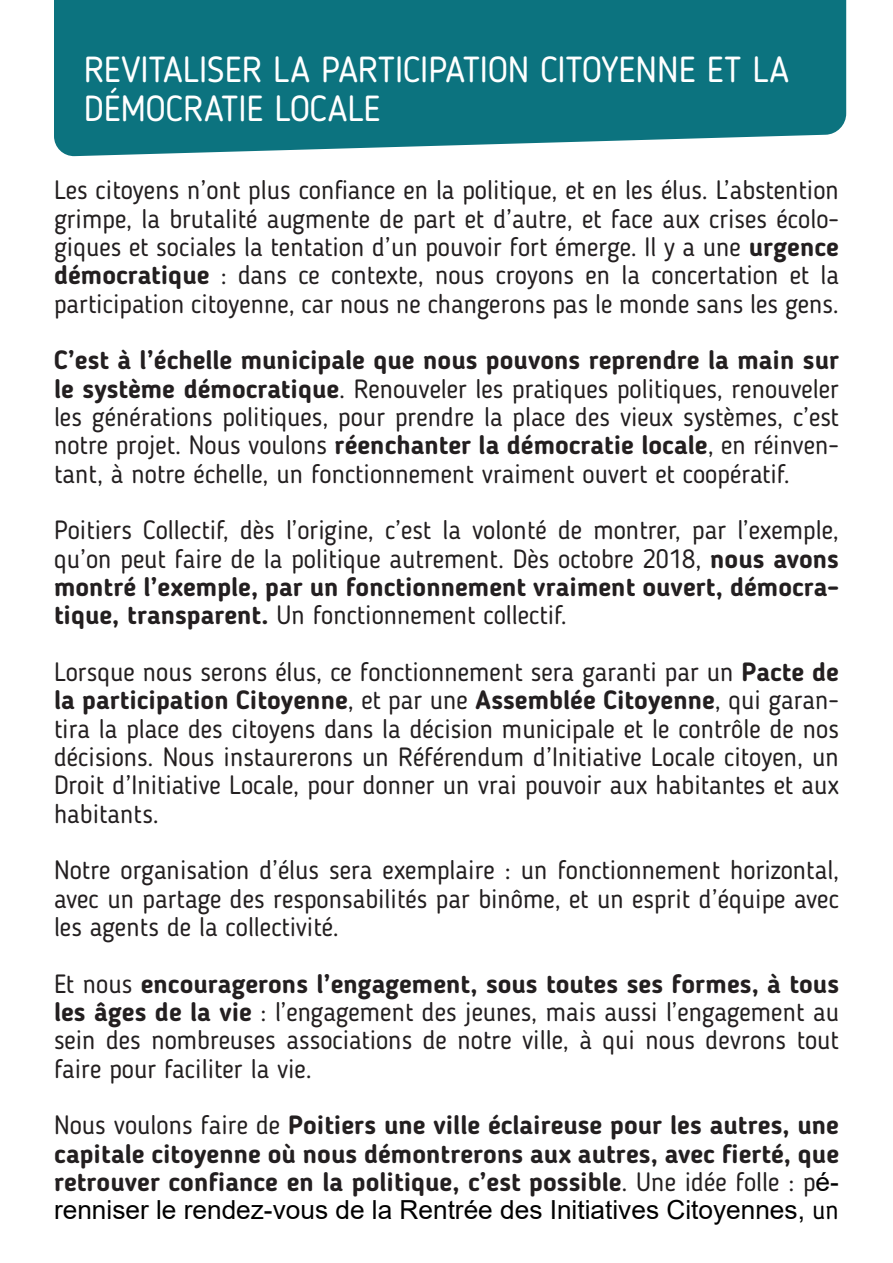
<style>
.page{position:relative;width:893px;height:1263px;background:#fff}
.page>*{position:absolute;margin:0;border:0;box-sizing:border-box;transform-origin:0 0}
.Heading_2{font:36px/38.8px "Blogger Sans";color:#fff}
.t1{font:26.25px/28.3px "Blogger Sans";color:#231f20;text-align:justify}
.t2{font:700 26.25px/28.3px "Blogger Sans";color:#231f20;text-align:justify}
.s1{font-weight:700}
.s2{font-weight:400}
.s3{font-family:"Arial";font-weight:400;color:#000}
.s4{font-weight:400;color:#000}
</style>
<div class="page">
<svg style="left:54px;top:0;width:792px;height:156px;background:#1c7c87"></svg>
<p class="Heading_2" style="left:84px;top:50px;width:707px">REVITALISER LA PARTICIPATION CITOYENNE ET LA<br>DÉMOCRATIE LOCALE</p>
<p class="t1" style="left:54px;top:176px;width:786px">Les citoyens n’ont plus confiance en la politique, et en les élus. L’abstention grimpe, la brutalité augmente de part et d’autre, et face aux crises écolo&shy;giques et sociales la tentation d’un pouvoir fort émerge. Il y a une <span class="s1">urgence démocratique</span> : dans ce contexte, nous croyons en la concertation et la participation citoyenne, car nous ne changerons pas le monde sans les gens.</p>
<p class="t1" style="left:54px;top:346px;width:787px"><span class="s1">C’est à l’échelle municipale que nous pouvons reprendre la main sur le système démocratique</span>. Renouveler les pratiques politiques, renouveler les générations politiques, pour prendre la place des vieux systèmes, c’est notre projet. Nous voulons <span class="s1">réenchanter la démocratie locale</span>, en réinven&shy;tant, à notre échelle, un fonctionnement vraiment ouvert et coopératif.</p>
<p class="t1" style="left:54px;top:516px;width:786px">Poitiers Collectif, dès l’origine, c’est la volonté de montrer, par l’exemple, qu’on peut faire de la politique autrement. Dès octobre 2018, <span class="s1">nous avons montré l’exemple, par un fonctionnement vraiment ouvert, démocra&shy;tique, transparent.</span> Un fonctionnement collectif.</p>
<p class="t1" style="left:54px;top:658px;width:787px">Lorsque nous serons élus, ce fonctionnement sera garanti par un <span class="s1">Pacte de la participation Citoyenne</span>, et par une <span class="s1">Assemblée Citoyenne</span>, qui garan&shy;tira la place des citoyens dans la décision municipale et le contrôle de nos décisions. Nous instaurerons un Référendum d’Initiative Locale citoyen, un Droit d’Initiative Locale, pour donner un vrai pouvoir aux habitantes et aux habitants.</p>
<p class="t1" style="left:54px;top:856px;width:786px">Notre organisation d’élus sera exemplaire : un fonctionnement horizontal, avec un partage des responsabilités par binôme, et un esprit d’équipe avec les agents de la collectivité.</p>
<p class="t1" style="left:54px;top:969px;width:787px">Et nous <span class="s1">encouragerons l’engagement, sous toutes ses formes, à tous les âges de la vie</span> : l’engagement des jeunes, mais aussi l’engagement au sein des nombreuses associations de notre ville, à qui nous devrons tout faire pour faciliter la vie.</p>
<p class="t2" style="left:54px;top:1111px;width:786px"><span class="s2">Nous voulons faire de</span> Poitiers une ville éclaireuse pour les autres, une capitale citoyenne où nous démontrerons aux autres, avec fierté, que retrouver confiance en la politique, c’est possible<span class="s2">. Une idée folle : p</span><span class="s3">é&shy;renniser le rendez-vous de la Rentrée des Initiatives Citoyennes,</span> <span class="s4">un</span></p>
</div>
